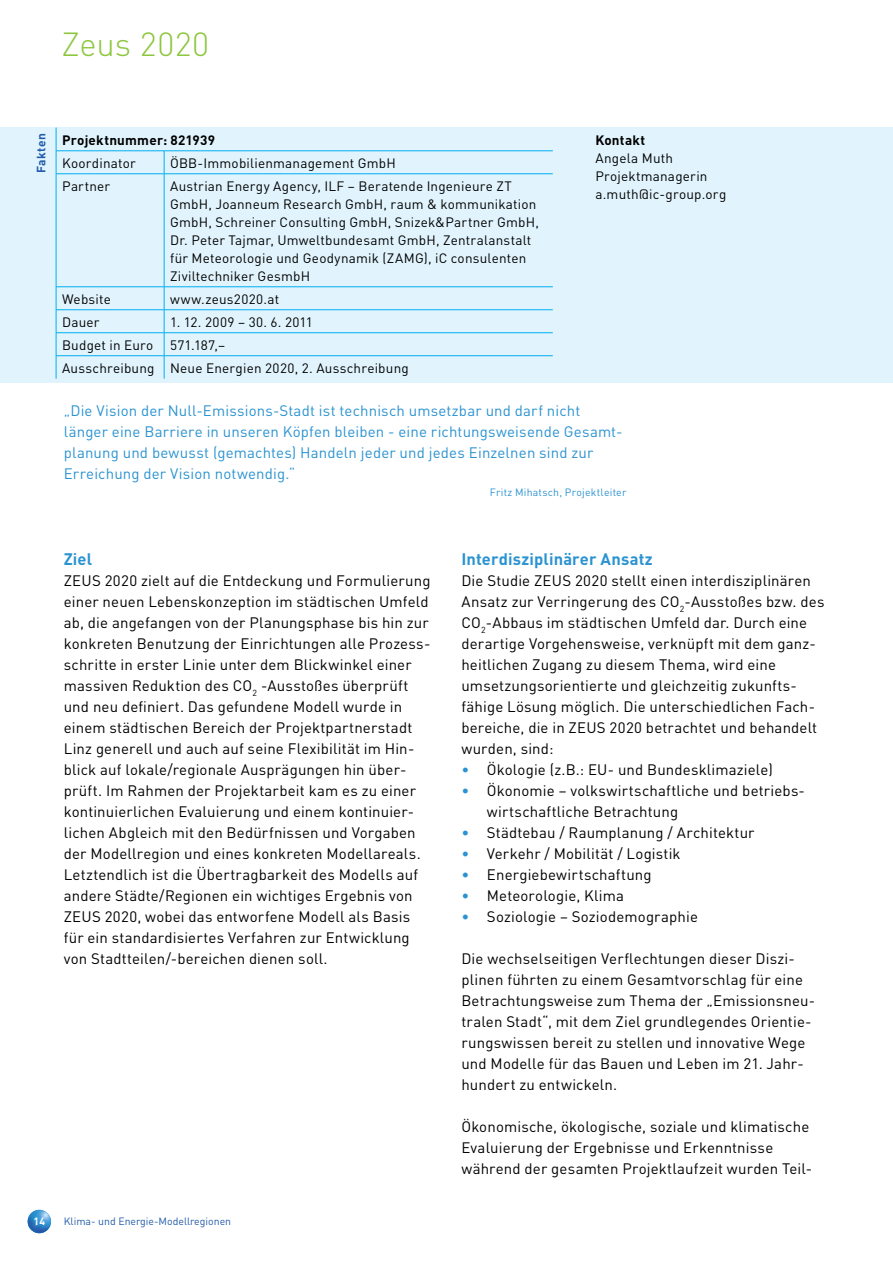
<style>
.page{position:relative;width:893px;height:1263px;background:#fff}
.page>*{position:absolute;margin:0;border:0;box-sizing:border-box;transform-origin:0 0}
.t1{font:300 33px "DIN";letter-spacing:.005em;color:#8dc63f}
.t2{font:700 16.5px "DIN";letter-spacing:.01em;color:#2b93d1}
.t3{font:15px/21px "DIN";letter-spacing:.01em;color:#000}
.t4{font:15px/21px "DIN";letter-spacing:.01em;color:#2b93d1}
.t5{font:13.5px/18px "DIN";letter-spacing:.015em;color:#000}
.t6{font:700 13.5px "DIN";letter-spacing:.015em;color:#000}
.t7{font:700 12px "DIN";letter-spacing:.02em;color:#225ba9}
.t8{font:10.5px "DIN";color:#225ba9}
.t9{font:10.5px "DIN";letter-spacing:.02em;color:#2b93d1}
.t10{font:700 10.5px "DIN";color:#fff}
.s1{color:#2b93d1}
</style>
<div class="page">
<div style="left:0;top:128px;width:893px;height:255px;background:#e1f4fd"></div>
<img style="left:28px;top:1210px;width:23px;height:23px;border-radius:12px">
<hr style="left:56px;top:151px;width:108px;height:1px;background:#00aeef">
<svg style="left:56px;top:128px;width:1px;height:46px"></svg>
<hr style="left:164px;top:151px;width:389px;height:1px;background:#00aeef">
<svg style="left:164px;top:151px;width:1px;height:23px"></svg>
<hr style="left:56px;top:174px;width:108px;height:1px;background:#00aeef">
<hr style="left:56px;top:174px;width:1px;height:113px;background:#00aeef">
<hr style="left:164px;top:174px;width:389px;height:1px;background:#00aeef">
<hr style="left:164px;top:174px;width:1px;height:113px;background:#00aeef">
<hr style="left:56px;top:286px;width:108px;height:1px;background:#00aeef">
<hr style="left:164px;top:286px;width:389px;height:1px;background:#00aeef">
<hr style="left:56px;top:309px;width:108px;height:1px;background:#00aeef">
<hr style="left:164px;top:309px;width:389px;height:1px;background:#00aeef">
<hr style="left:56px;top:332px;width:108px;height:1px;background:#00aeef">
<hr style="left:164px;top:332px;width:389px;height:1px;background:#00aeef">
<hr style="left:56px;top:355px;width:108px;height:1px;background:#00aeef">
<svg style="left:56px;top:287px;width:1px;height:92px"></svg>
<hr style="left:164px;top:355px;width:389px;height:1px;background:#00aeef">
<svg style="left:164px;top:287px;width:1px;height:92px"></svg>
<h1 class="t1" style="left:62px;top:24px;width:149px">Zeus 2020</h1>
<p class="t7" style="left:33px;top:173px;width:41px;rotate:-90deg">Fakten</p>
<p class="t6" style="left:62px;top:131px;width:155px">Projektnummer: 821939</p>
<p class="t5" style="left:62px;top:154px;width:75px">Koordinator</p>
<p class="t5" style="left:170px;top:154px;width:227px">ÖBB-Immobilienmanagement GmbH</p>
<p class="t5" style="left:62px;top:177px;width:50px">Partner</p>
<p class="t5" style="left:170px;top:177px;width:370px">Austrian Energy Agency, ILF – Beratende Ingenieure ZT GmbH, Joanneum Research GmbH, raum &amp; kommunikation GmbH, Schreiner Consulting GmbH, Snizek&amp;Partner GmbH, Dr. Peter Tajmar, Umweltbundesamt GmbH, Zentralanstalt für Meteorologie und Geodynamik (ZAMG), iC consulenten Ziviltechniker GesmbH</p>
<p class="t5" style="left:62px;top:290px;width:50px">Website</p>
<p class="t5" style="left:170px;top:290px;width:111px">www.zeus2020.at</p>
<p class="t5" style="left:62px;top:313px;width:39px">Dauer</p>
<p class="t5" style="left:62px;top:310px;width:348px;line-height:23px;text-indent:108px">1. 12. 2009 – 30. 6. 2011<br>Budget in Euro 571.187,–<br>Ausschreibung Neue Energien 2020, 2. Ausschreibung</p>
<p class="t6" style="left:595px;top:131px;width:52px">Kontakt</p>
<p class="t5" style="left:595px;top:149px;width:133px">Angela Muth<br>Projektmanagerin a.muth@ic-group.org</p>
<p class="t4" style="left:64px;top:400px;width:560px">„Die Vision der Null-Emissions-Stadt ist technisch umsetzbar und darf nicht länger eine Barriere in unseren Köpfen bleiben - eine richtungsweisende Gesamt&shy;planung und bewusst (gemachtes) Handeln jeder und jedes Einzelnen sind zur Erreichung der Vision notwendig.“</p>
<p class="t9" style="left:490px;top:485px;width:138px">Fritz Mihatsch, Projektleiter</p>
<p class="t2" style="left:64px;top:548px;width:30px">Ziel</p>
<p class="t3" style="left:64px;top:569px;width:368px">ZEUS 2020 zielt auf die Entdeckung und Formulierung einer neuen Lebenskonzeption im städtischen Umfeld ab, die angefangen von der Planungsphase bis hin zur konkreten Benutzung der Einrichtungen alle Prozess&shy;schritte in erster Linie unter dem Blickwinkel einer massiven Reduktion des CO<sub>2</sub> -Ausstoßes überprüft und neu definiert. Das gefundene Modell wurde in einem städtischen Bereich der Projektpartnerstadt Linz generell und auch auf seine Flexibilität im Hin&shy;blick auf lokale/regionale Ausprägungen hin über&shy;prüft. Im Rahmen der Projektarbeit kam es zu einer kontinuierlichen Evaluierung und einem kontinuier&shy;lichen Abgleich mit den Bedürfnissen und Vorgaben der Modellregion und eines konkreten Modellareals.<br>Letztendlich ist die Übertragbarkeit des Modells auf andere Städte/Regionen ein wichtiges Ergebnis von ZEUS 2020, wobei das entworfene Modell als Basis für ein standardisiertes Verfahren zur Entwicklung von Stadtteilen/-bereichen dienen soll.</p>
<p class="t10" style="left:34px;top:1214px;width:13px">14</p>
<p class="t8" style="left:64px;top:1214px;width:169px">Klima- und Energie-Modellregionen</p>
<p class="t2" style="left:461px;top:548px;width:193px">Interdisziplinärer Ansatz</p>
<p class="t3" style="left:461px;top:569px;width:365px">Die Studie ZEUS 2020 stellt einen interdisziplinären Ansatz zur Verringerung des CO<sub>2</sub>-Ausstoßes bzw. des CO<sub>2</sub>-Abbaus im städtischen Umfeld dar. Durch eine derartige Vorgehensweise, verknüpft mit dem ganz&shy;heitlichen Zugang zu diesem Thema, wird eine umsetzungsorientierte und gleichzeitig zukunfts&shy;fähige Lösung möglich. Die unterschiedlichen Fach&shy;bereiche, die in ZEUS 2020 betrachtet und behandelt wurden, sind:</p>
<p class="t3" style="left:461px;top:758px;width:313px"><span class="s1">•</span> Ökologie (z.B.: EU- und Bundesklimaziele)</p>
<p class="t3" style="left:487px;top:779px;width:320px;text-indent:-26px"><span class="s1">•</span> Ökonomie – volkswirtschaftliche und betriebs&shy;wirtschaftliche Betrachtung</p>
<p class="t3" style="left:461px;top:821px;width:295px"><span class="s1">•</span> Städtebau / Raumplanung / Architektur</p>
<p class="t3" style="left:461px;top:842px;width:221px"><span class="s1">•</span> Verkehr / Mobilität / Logistik</p>
<p class="t3" style="left:461px;top:863px;width:192px"><span class="s1">•</span> Energiebewirtschaftung</p>
<p class="t3" style="left:461px;top:884px;width:164px"><span class="s1">•</span> Meteorologie, Klima</p>
<p class="t3" style="left:461px;top:905px;width:238px"><span class="s1">•</span> Soziologie – Soziodemographie</p>
<p class="t3" style="left:461px;top:947px;width:355px">Die wechselseitigen Verflechtungen dieser Diszi&shy;plinen führten zu einem Gesamtvorschlag für eine Betrachtungsweise zum Thema der „Emissionsneu&shy;tralen Stadt“, mit dem Ziel grundlegendes Orientie&shy;rungswissen bereit zu stellen und innovative Wege und Modelle für das Bauen und Leben im 21. Jahr&shy;hundert zu entwickeln.</p>
<p class="t3" style="left:461px;top:1115px;width:352px">Ökonomische, ökologische, soziale und klimatische<br>Evaluierung der Ergebnisse und Erkenntnisse während der gesamten Projektlaufzeit wurden Teil-</p>
</div>
